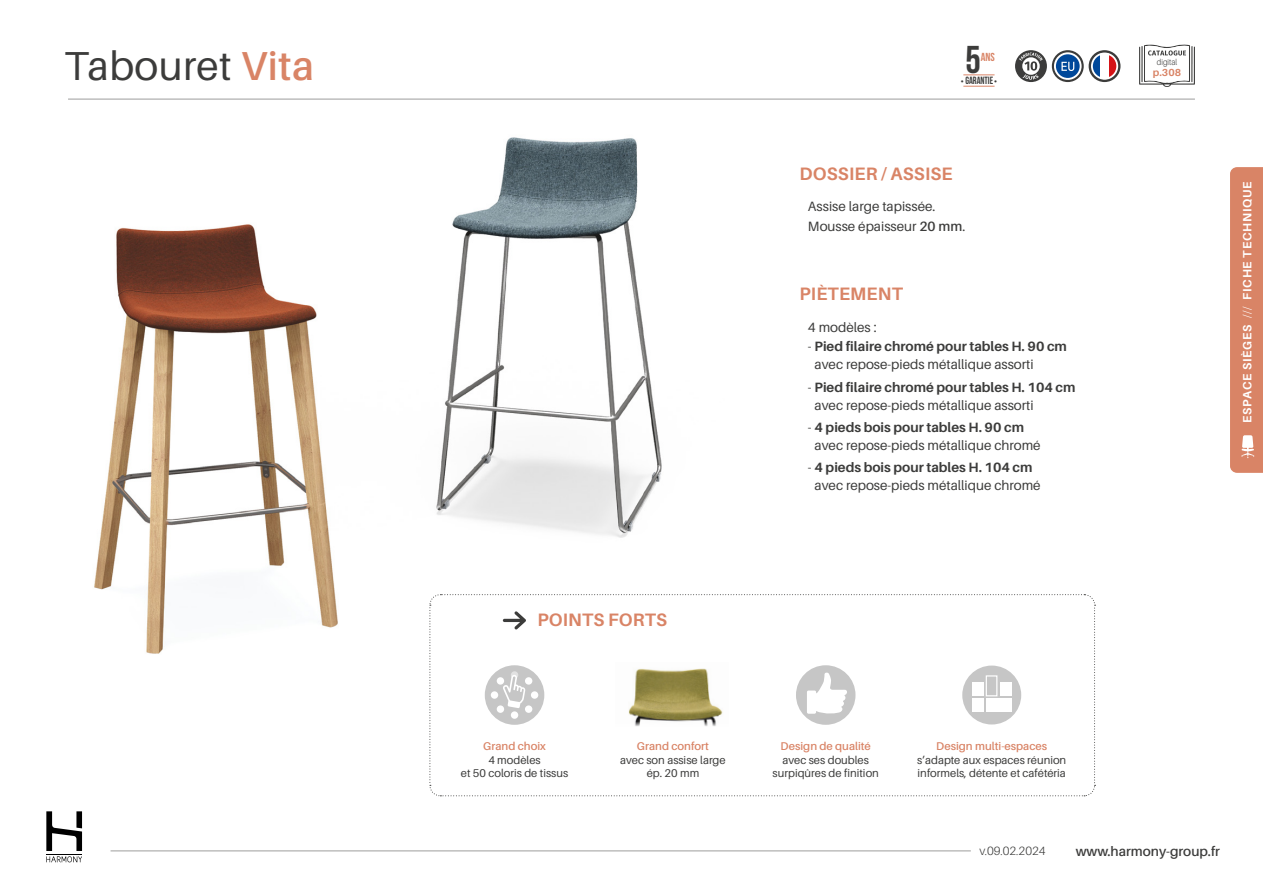
<style>
.page{position:relative;width:1263px;height:893px;background:#fff}
.page>*{position:absolute;margin:0;border:0;box-sizing:border-box;transform-origin:0 0}
.t1{font:40.5px "Aileron";letter-spacing:.01em;color:#3c3c3b}
.t2{font:700 38.7px "Bebas Neue";color:#3c3c3b}
.t3{font:700 18px "Aileron";letter-spacing:.01em;color:#d98466}
.t4{font:13.5px/18px "Aileron";color:#3c3c3b}
.t5{font:600 13.5px "Aileron";color:#3c3c3b}
.t6{font:700 12px "Aileron";letter-spacing:.06em;color:#fff}
.t7{font:300 12px "Aileron";color:#3c3c3b}
.t8{font:700 11.7px "Bebas Neue";color:#d98567}
.t9{font:11.25px/13.5px "Aileron";color:#3c3c3b;text-align:center}
.t10{font:600 11.25px "Aileron";color:#d98466}
.t11{font:700 10.5px "Bebas Neue";color:#3c3c3b;scale:.9 1}
.t12{font:700 10.2px "Aileron";color:#d98466}
.t13{font:300 8.55px "Aileron";color:#3c3c3b;scale:.9 1}
.s1{font-weight:600;color:#d98466}
.s2{font-size:7.5px}
.s3{font-weight:600}
.s4{font-weight:700}
.s5{font-weight:300}
</style>
<div class="page">
<svg style="left:46px;top:811px;width:36px;height:51px"></svg>
<hr style="left:111px;top:851px;width:860px;height:1px;background:#9d9d9c">
<svg style="left:429px;top:594px;width:666px;height:203px"></svg>
<div style="left:962px;top:666px;width:59px;height:58px;background:#c6c6c6;border-radius:50%"></div>
<div style="left:972px;top:682px;width:11px;height:14px;background:#fff"></div>
<div style="left:972px;top:698px;width:11px;height:14px;background:#fff"></div>
<div style="left:986px;top:675px;width:11px;height:21px;border:1px solid #fff"></div>
<div style="left:986px;top:698px;width:26px;height:14px;background:#fff"></div>
<div style="left:1000px;top:682px;width:11px;height:14px;background:#fff"></div>
<img style="left:94px;top:224px;width:379px;height:506px">
<img style="left:320px;top:98px;width:468px;height:505px">
<svg style="left:1139px;top:45px;width:56px;height:42px"></svg>
<hr style="left:963px;top:74px;width:31px;height:1px;background:#d98567">
<hr style="left:963px;top:86px;width:31px;height:1px;background:#d98567">
<svg style="left:1015px;top:50px;width:32px;height:32px"></svg>
<svg style="left:1019px;top:53px;width:24px;height:27px"></svg>
<svg style="left:1052px;top:50px;width:32px;height:32px"></svg>
<svg style="left:1054px;top:52px;width:27px;height:28px"></svg>
<svg style="left:1061px;top:62px;width:13px;height:9px"></svg>
<svg style="left:1089px;top:50px;width:31px;height:32px"></svg>
<svg style="left:1091px;top:53px;width:9px;height:26px"></svg>
<div style="left:1100px;top:53px;width:9px;height:26px;background:#fff"></div>
<svg style="left:1109px;top:53px;width:9px;height:26px"></svg>
<div style="left:1091px;top:53px;width:27px;height:27px;border:2px solid #fff;border-radius:50%"></div>
<hr style="left:68px;top:99px;width:1127px;height:1px;background:#9d9d9c">
<div style="left:1230px;top:167px;width:33px;height:306px;background:#d98466"></div>
<h1 class="t1" style="left:64px;top:44px;width:252px">Tabouret <span class="s1">Vita</span></h1>
<h2 class="t2" style="left:965px;top:38px;width:17px">5</h2>
<p class="t8" style="left:981px;top:51px;width:16px">ANS</p>
<p class="t11" style="left:961px;top:75px;width:42px"><span class="s2">•</span> GARANTIE <span class="s2">•</span></p>
<h3 class="t3" style="left:799px;top:163px;width:155px">DOSSIER / ASSISE</h3>
<p class="t4" style="left:808px;top:197px;width:159px;line-height:19.5px">Assise large tapissée.<br>Mousse épaisseur <span class="s3">20 mm</span>.</p>
<h3 class="t3" style="left:799px;top:284px;width:105px">PIÈTEMENT</h3>
<p class="t4" style="left:808px;top:318px;width:70px">4 modèles :</p>
<p class="t4" style="left:814px;top:338px;width:254px;text-indent:-7px">- <span class="s4">Pied filaire chromé pour tables H. 90 cm </span>avec repose-pieds métallique assorti</p>
<p class="t4" style="left:814px;top:378px;width:262px;text-indent:-7px">- <span class="s4">Pied filaire chromé pour tables H. 104 cm </span>avec repose-pieds métallique assorti</p>
<p class="t4" style="left:814px;top:418px;width:228px;text-indent:-7px">- <span class="s4">4 pieds bois pour tables H. 90 cm </span>avec repose-pieds métallique chromé</p>
<p class="t4" style="left:814px;top:459px;width:228px;text-indent:-7px">- <span class="s4">4 pieds bois pour tables H. 104 cm </span>avec repose-pieds métallique chromé</p>
<p class="t13" style="left:1157px;top:57px;width:24px">digital</p>
<p class="t12" style="left:1153px;top:67px;width:30px">p.308</p>
<p class="t6" style="left:1240px;top:423px;width:242px;rotate:-90deg">ESPACE SIÈGES <span class="s5">///</span> FICHE TECHNIQUE</p>
<h3 class="t3" style="left:537px;top:610px;width:131px">POINTS FORTS</h3>
<p class="t10" style="left:483px;top:740px;width:64px">Grand choix</p>
<p class="t9" style="left:461px;top:753px;width:109px">4 modèles<br>et 50 coloris de tissus</p>
<p class="t10" style="left:637px;top:740px;width:74px">Grand confort</p>
<p class="t9" style="left:620px;top:753px;width:107px">avec son assise large ép. 20 mm</p>
<p class="t10" style="left:781px;top:740px;width:92px">Design de qualité</p>
<p class="t9" style="left:772px;top:753px;width:108px">avec ses doubles surpiqûres de finition</p>
<p class="t10" style="left:936px;top:740px;width:112px">Design multi-espaces</p>
<p class="t9" style="left:917px;top:753px;width:151px;text-align:left">s’adapte aux espaces réunion informels, détente et cafétéria</p>
<p class="t7" style="left:979px;top:844px;width:68px">v.09.02.2024</p>
<p class="t5" style="left:1076px;top:843px;width:146px">www.harmony-group.fr</p>
</div>
